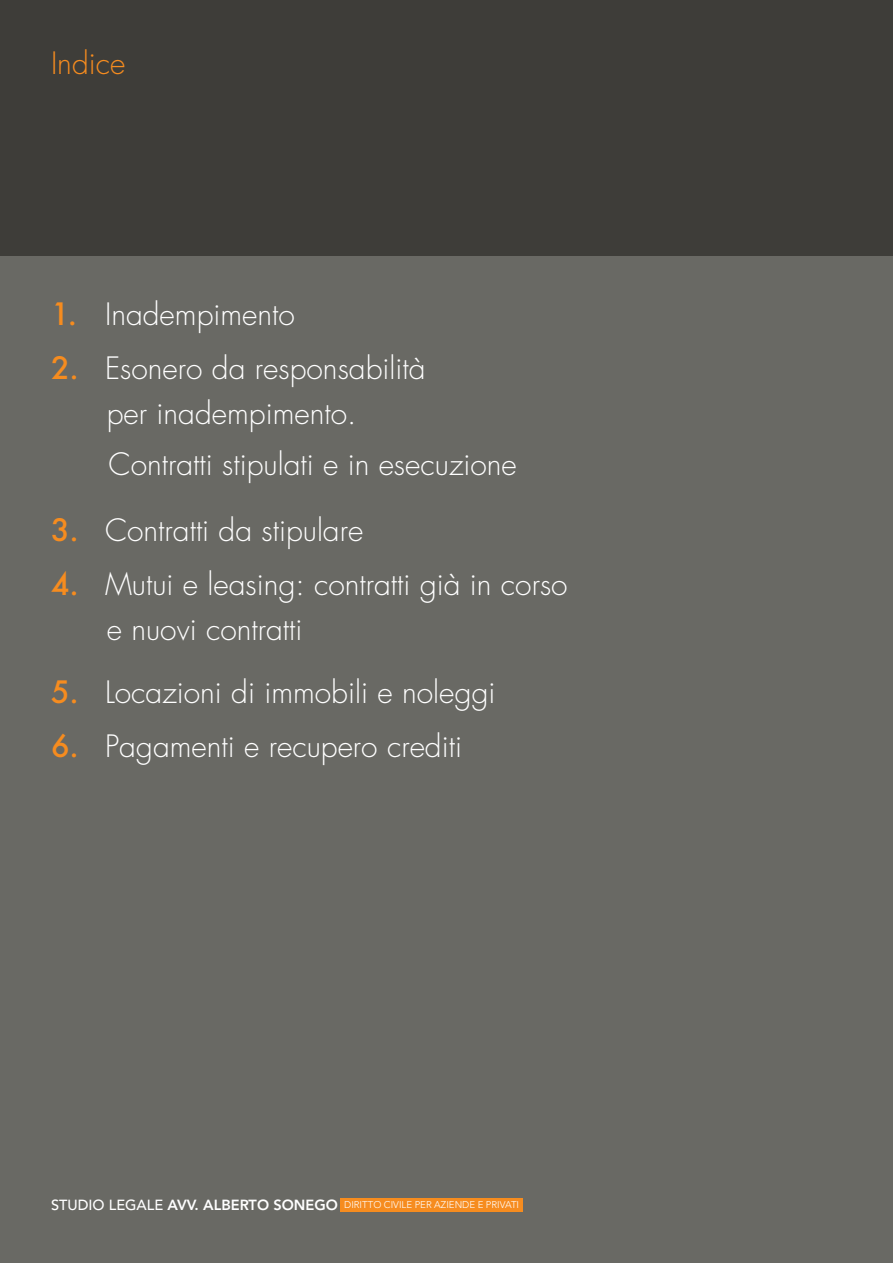
<style>
.page{position:relative;width:893px;height:1263px;background:#fff}
.page>*{position:absolute;margin:0;border:0;box-sizing:border-box;transform-origin:0 0}
.t1{font:300 30px/45px "Futura";color:#fff;text-align:center}
.t2{font:300 30px "Futura";color:#f68c1f}
.t3{font:300 9.75px "Avenir";color:#fff}
.s1{font-weight:500;color:#f68c1f}
.s2{font-weight:500;font-size:14.55px}
.s3{font-weight:800;font-size:14.55px}
</style>
<div class="page">
<div style="left:0;top:249px;width:893px;height:1014px;background:#696964"></div>
<div style="left:0;top:0;width:893px;height:255px;background:#3e3d39"></div>
<div style="left:340px;top:1198px;width:183px;height:14px;background:#f68c1f"></div>
<p class="t2" style="left:51px;top:44px;width:76px">Indice</p>
<p class="t1" style="left:51px;top:291px;width:245px"><span class="s1">1.</span> Inadempimento</p>
<p class="t1" style="left:51px;top:345px;width:376px"><span class="s1">2.</span> Esonero da responsabilità per inadempimento.</p>
<p class="t1" style="left:109px;top:441px;width:410px">Contratti stipulati e in esecuzione</p>
<p class="t1" style="left:51px;top:507px;width:314px"><span class="s1">3.</span> Contratti da stipulare</p>
<p class="t1" style="left:107px;top:561px;width:462px;text-align:left;text-indent:-56px"><span class="s1">4.</span> Mutui e leasing: contratti già in corso e nuovi contratti</p>
<p class="t1" style="left:51px;top:669px;width:446px"><span class="s1">5.</span> Locazioni di immobili e noleggi</p>
<p class="t1" style="left:51px;top:723px;width:413px"><span class="s1">6.</span> Pagamenti e recupero crediti</p>
<p class="t3" style="left:51px;top:1199px;width:470px"><span class="s2">STUDIO LEGALE</span> <span class="s3">AVV. ALBERTO SONEGO</span> DIRITTO CIVILE PER AZIENDE E PRIVATI</p>
</div>
